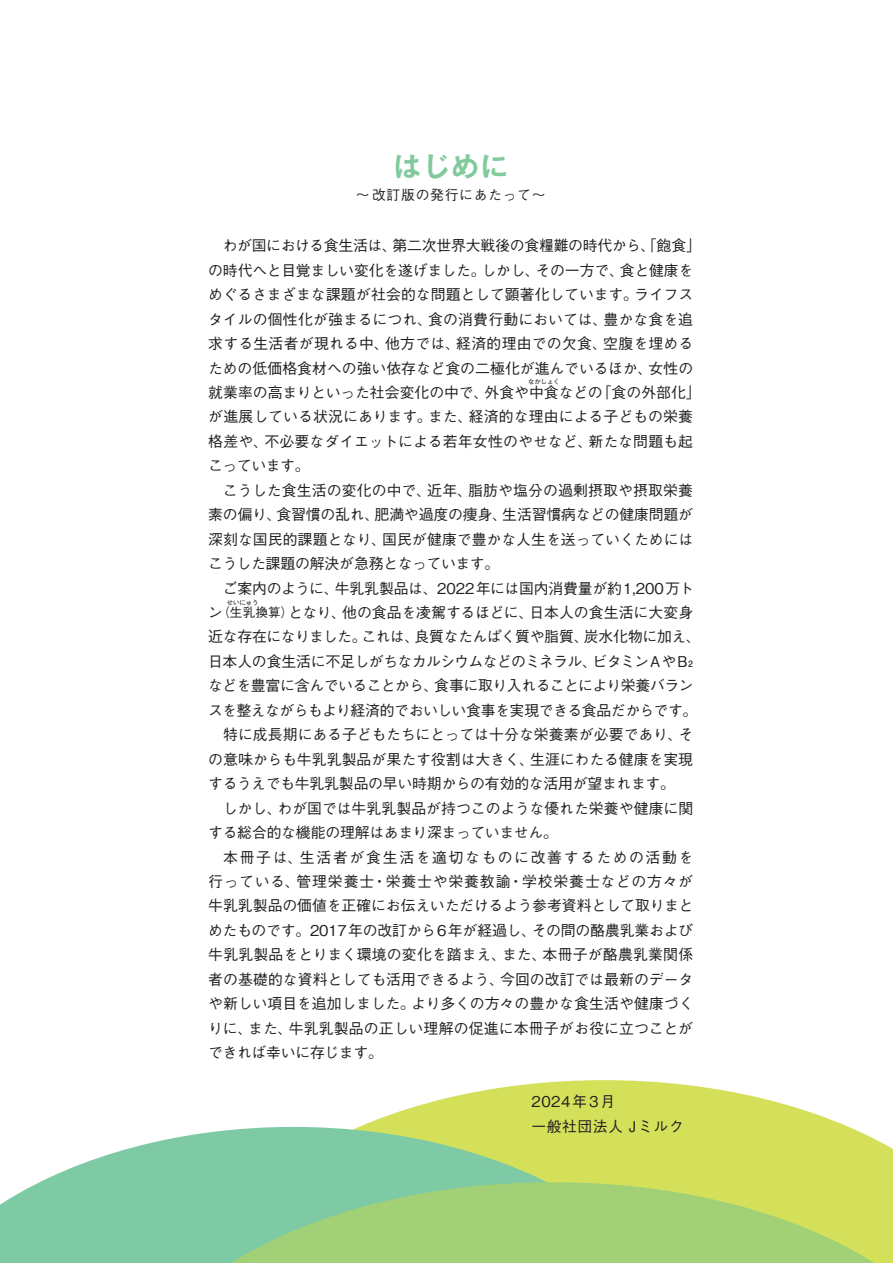
<style>
.page{position:relative;width:893px;height:1263px;background:#fff}
.page>*{position:absolute;margin:0;border:0;box-sizing:border-box;transform-origin:0 0}
.本文{font:700 27.6px "Gothic MB101 Pro De";color:#80ca9c}
.本文-2{font:500 14.85px/24.5px "Gothic BBB Pro";letter-spacing:-.01em;color:#231f20;text-align:justify}
.本文-3{font:500 14.85px/24.5px "Gothic BBB Pro";letter-spacing:-.03em;color:#231f20}
.本文-4{font:500 14.85px "Gothic BBB Pro";letter-spacing:.03em;color:#231f20}
.本文-5{font:500 14.85px "Gothic BBB Pro";letter-spacing:.08em;color:#231f20}
.本文-6{font:500 13.8px "Gothic BBB Pro";letter-spacing:.05em;color:#231f20}
.本文-7{font:500 12.6px "Gothic BBB Pro";color:#231f20}
.本文-8{font:500 6.45px "Gothic BBB Pro";color:#231f20}
.s1{font-size:14.85px}
.s2{font-size:12.6px}
</style>
<div class="page">
<svg style="left:292px;top:1080px;width:601px;height:102px;fill:#d4e05a"></svg>
<svg style="left:0;top:1127px;width:702px;height:136px;background:#a7d79e"></svg>
<svg style="left:128px;top:1182px;width:765px;height:81px;background:#9ed07e"></svg>
<p class="本文" style="left:393px;top:144px;width:116px">はじめに</p>
<p class="本文-6" style="left:356px;top:184px;width:191px">〜改訂版の発行にあたって〜</p>
<p class="本文-2" style="left:208px;top:232px;width:494px;text-align:left;text-indent:15px">わが国における食生活は、第二次世界大戦後の食糧難の時代から、「飽食」の時代へと目覚ましい変化を遂げました。しかし、その一方で、食と健康をめぐるさまざまな課題が社会的な問題として顕著化しています。ライフスタイルの個性化が強まるにつれ、食の消費行動においては、豊かな食を追求する生活者が現れる中、他方では、経済的理由での欠食、空腹を埋めるための低価格食材への強い依存など食の二極化が進んでいるほか、女性の就業率の高まりといった社会変化の中で、外食や中食などの「食の外部化」</p>
<p class="本文-8" style="left:528px;top:376px;width:33px">なかしょく</p>
<p class="本文-2" style="left:208px;top:403px;width:487px">が進展している状況にあります。また、経済的な理由による子どもの栄養格差や、不必要なダイエットによる若年女性のやせなど、新たな問題も起こっています。</p>
<p class="本文-2" style="left:208px;top:476px;width:487px;text-indent:15px">こうした食生活の変化の中で、近年、脂肪や塩分の過剰摂取や摂取栄養素の偏り、食習慣の乱れ、肥満や過度の痩身、生活習慣病などの健康問題が深刻な国民的課題となり、国民が健康で豊かな人生を送っていくためにはこうした課題の解決が急務となっています。</p>
<p class="本文-2" style="left:223px;top:574px;width:472px">ご案内のように、牛乳乳製品は、2022年には国内消費量が約1,200万ト</p>
<p class="本文-7" style="left:208px;top:602px;width:36px"><span class="s1">ン</span>（生</p>
<p class="本文-8" style="left:227px;top:598px;width:33px">せいにゅう</p>
<p class="本文-3" style="left:208px;top:598px;width:494px;text-indent:35px"><span class="s2">乳換算）</span>となり、他の食品を凌駕するほどに、日本人の食生活に大変身近な存在になりました。これは、良質なたんぱく質や脂質、炭水化物に加え、日本人の食生活に不足しがちなカルシウムなどのミネラル、ビタミンAやB2などを豊富に含んでいることから、食事に取り入れることにより栄養バランスを整えながらもより経済的でおいしい食事を実現できる食品だからです。</p>
<p class="本文-2" style="left:208px;top:721px;width:487px;text-indent:15px">特に成長期にある子どもたちにとっては十分な栄養素が必要であり、その意味からも牛乳乳製品が果たす役割は大きく、生涯にわたる健康を実現するうえでも牛乳乳製品の早い時期からの有効的な活用が望まれます。</p>
<p class="本文-2" style="left:208px;top:794px;width:487px;text-indent:15px">しかし、わが国では牛乳乳製品が持つこのような優れた栄養や健康に関する総合的な機能の理解はあまり深まっていません。</p>
<p class="本文-2" style="left:208px;top:843px;width:487px;text-indent:15px">本冊子は、生活者が食生活を適切なものに改善するための活動を行っている、管理栄養士・栄養士や栄養教諭・学校栄養士などの方々が牛乳乳製品の価値を正確にお伝えいただけるよう参考資料として取りまとめたものです。2017年の改訂から6年が経過し、その間の酪農乳業および牛乳乳製品をとりまく環境の変化を踏まえ、また、本冊子が酪農乳業関係者の基礎的な資料としても活用できるよう、今回の改訂では最新のデータや新しい項目を追加しました。より多くの方々の豊かな食生活や健康づくりに、また、牛乳乳製品の正しい理解の促進に本冊子がお役に立つことができれば幸いに存じます。</p>
<p class="本文-5" style="left:531px;top:1089px;width:85px">2024年3月</p>
<p class="本文-4" style="left:531px;top:1114px;width:154px">一般社団法人 Jミルク</p>
</div>
